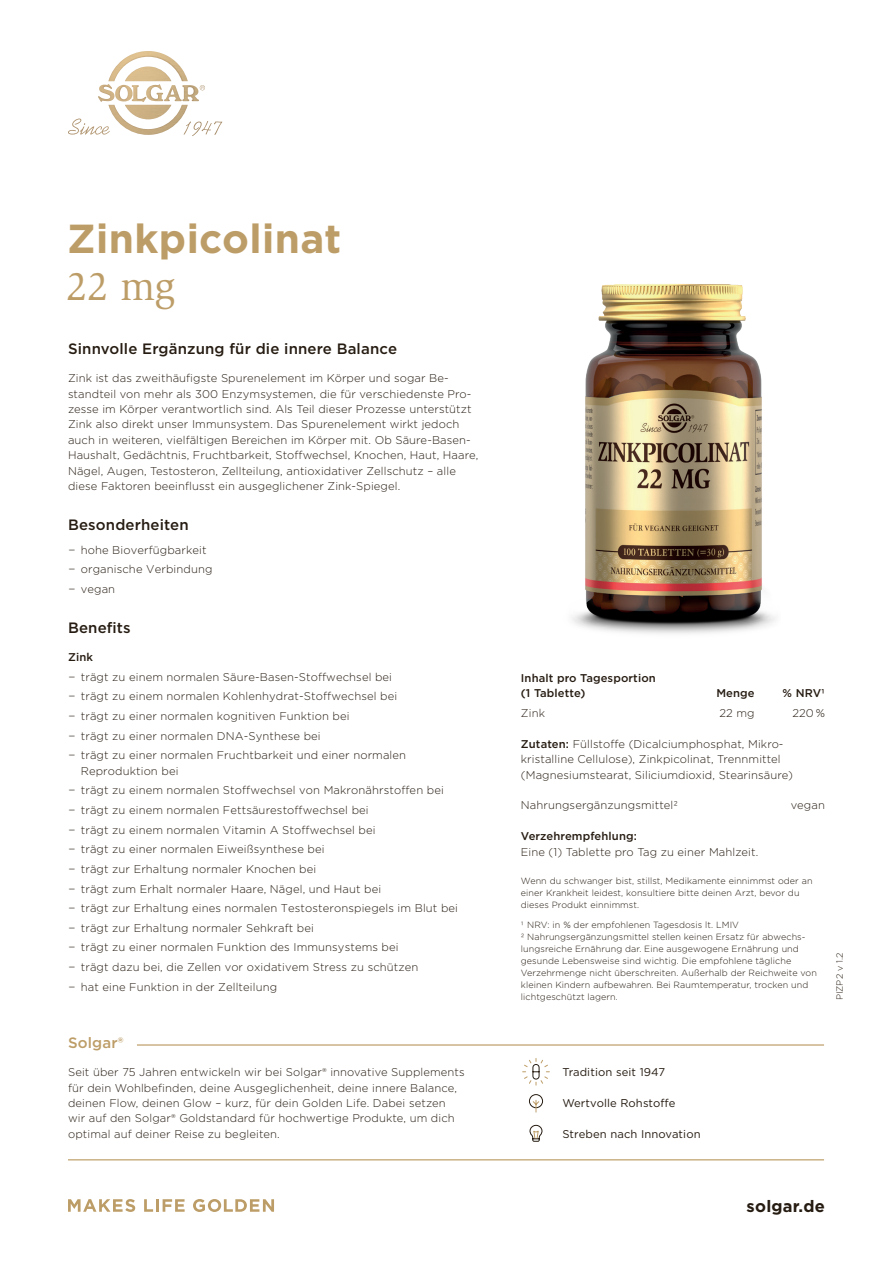
<style>
.page{position:relative;width:893px;height:1263px;background:#fff}
.page>*{position:absolute;margin:0;border:0;box-sizing:border-box;transform-origin:0 0}
.t1{font:700 40.5px "Gotham";letter-spacing:.01em;color:#bd9d67}
.t2{font:40.5px "Slimbach Std";color:#bd9d67}
.t3{font:700 16.5px "Gotham";letter-spacing:.015em;color:#261c12}
.t4{font:500 15px "Gotham";letter-spacing:.01em;color:#261c12}
.t5{font:500 15px "Gotham";letter-spacing:.01em;color:#bd9d67}
.t6{font:300 11.25px/19.6px "Gotham";letter-spacing:.01em;color:#261c12}
.t7{font:500 11.25px/15.5px "Gotham";letter-spacing:.01em;color:#261c12}
.t8{font:11.25px "Gotham";letter-spacing:.01em;color:#261c12}
.t9{font:300 9px/12px "Gotham";letter-spacing:.01em;color:#261c12}
.s1{font-weight:500}
</style>
<div class="page">
<svg style="left:522px;top:1058px;width:28px;height:28px"></svg>
<hr style="left:137px;top:1044px;width:687px;height:1px;background:#bd9d67">
<hr style="left:68px;top:1159px;width:756px;height:1px;background:#bd9d67">
<svg style="left:68px;top:1199px;width:67px;height:13px"></svg>
<svg style="left:144px;top:1199px;width:41px;height:13px"></svg>
<svg style="left:193px;top:1199px;width:81px;height:13px"></svg>
<img style="left:148px;top:105px;width:40px;height:30px">
<img style="left:214px;top:121px;width:8px;height:14px">
<img style="left:202px;top:121px;width:6px;height:14px">
<svg style="left:92px;top:126px;width:15px;height:8px"></svg>
<img style="left:72px;top:119px;width:7px;height:14px">
<svg style="left:183px;top:122px;width:16px;height:13px"></svg>
<img style="left:125px;top:105px;width:46px;height:14px">
<img style="left:115px;top:85px;width:27px;height:16px">
<svg style="left:99px;top:84px;width:9px;height:4px"></svg>
<img style="left:182px;top:85px;width:7px;height:16px">
<img style="left:146px;top:85px;width:28px;height:16px">
<svg style="left:200px;top:85px;width:5px;height:5px"></svg>
<img style="left:124px;top:51px;width:24px;height:8px">
<img style="left:125px;top:67px;width:46px;height:14px">
<svg style="left:529px;top:1124px;width:14px;height:18px"></svg>
<div style="left:529px;top:1094px;width:14px;height:14px;border:1px solid #261c12;border-radius:50%"></div>
<svg style="left:532px;top:1100px;width:8px;height:13px"></svg>
<img style="left:572px;top:284px;width:204px;height:350px">
<h1 class="t1" style="left:67px;top:212px;width:276px">Zinkpicolinat</h1>
<h1 class="t2" style="left:66px;top:263px;width:110px">22 mg</h1>
<h3 class="t4" style="left:68px;top:339px;width:330px">Sinnvolle Ergänzung für die innere Balance</h3>
<p class="t6" style="left:68px;top:370px;width:412px;line-height:15.5px">Zink ist das zweithäufigste Spurenelement im Körper und sogar Be&shy;standteil von mehr als 300 Enzymsystemen, die für verschiedenste Pro&shy;zesse im Körper verantwortlich sind. Als Teil dieser Prozesse unterstützt Zink also direkt unser Immunsystem. Das Spurenelement wirkt jedoch auch in weiteren, vielfältigen Bereichen im Körper mit. Ob Säure-Basen-Haushalt, Gedächtnis, Fruchtbarkeit, Stoffwechsel, Knochen, Haut, Haare, Nägel, Augen, Testosteron, Zellteilung, antioxidativer Zellschutz – alle diese Faktoren beeinflusst ein ausgeglichener Zink-Spiegel.</p>
<h3 class="t4" style="left:68px;top:515px;width:122px">Besonderheiten</h3>
<p class="t6" style="left:68px;top:540px;width:145px">− hohe Bioverfügbarkeit − organische Verbindung − vegan</p>
<h3 class="t4" style="left:68px;top:618px;width:64px">Benefits</h3>
<p class="t7" style="left:68px;top:649px;width:26px">Zink</p>
<p class="t6" style="left:68px;top:667px;width:339px">− trägt zu einem normalen Säure-Basen-Stoffwechsel bei<br>− trägt zu einem normalen Kohlenhydrat-Stoffwechsel bei − trägt zu einer normalen kognitiven Funktion bei<br>− trägt zu einer normalen DNA-Synthese bei<br>− trägt zu einer normalen Fruchtbarkeit und einer normalen</p>
<p class="t6" style="left:68px;top:761px;width:391px;text-indent:12px">Reproduktion bei<br>− trägt zu einem normalen Stoffwechsel von Makronährstoffen bei<br>− trägt zu einem normalen Fettsäurestoffwechsel bei<br>− trägt zu einem normalen Vitamin A Stoffwechsel bei<br>− trägt zu einer normalen Eiweißsynthese bei<br>− trägt zur Erhaltung normaler Knochen bei<br>− trägt zum Erhalt normaler Haare, Nägel, und Haut bei<br>− trägt zur Erhaltung eines normalen Testosteronspiegels im Blut bei − trägt zur Erhaltung normaler Sehkraft bei<br>− trägt zu einer normalen Funktion des Immunsystems bei<br>− trägt dazu bei, die Zellen vor oxidativem Stress zu schützen<br>− hat eine Funktion in der Zellteilung</p>
<p class="t7" style="left:521px;top:670px;width:136px">Inhalt pro Tagesportion (1 Tablette)</p>
<p class="t7" style="left:716px;top:686px;width:40px">Menge</p>
<p class="t7" style="left:782px;top:686px;width:44px">% NRV1</p>
<p class="t6" style="left:521px;top:703px;width:26px">Zink</p>
<p class="t6" style="left:719px;top:703px;width:37px">22 mg</p>
<p class="t6" style="left:792px;top:703px;width:34px">220 %</p>
<p class="t6" style="left:521px;top:736px;width:274px;line-height:15.5px"><span class="s1">Zutaten:</span> Füllstoffe (Dicalciumphosphat, Mikro&shy;kristalline Cellulose), Zinkpicolinat, Trennmittel (Magnesiumstearat, Siliciumdioxid, Stearinsäure)</p>
<p class="t6" style="left:521px;top:795px;width:159px">Nahrungsergänzungsmittel2</p>
<p class="t6" style="left:791px;top:795px;width:36px">vegan</p>
<p class="t7" style="left:521px;top:828px;width:117px">Verzehrempfehlung:</p>
<p class="t6" style="left:521px;top:841px;width:239px">Eine (1) Tablette pro Tag zu einer Mahlzeit.</p>
<p class="t9" style="left:521px;top:874px;width:293px">Wenn du schwanger bist, stillst, Medikamente einnimmst oder an einer Krankheit leidest, konsultiere bitte deinen Arzt, bevor du dieses Produkt einnimmst.</p>
<p class="t9" style="left:521px;top:919px;width:297px">1 NRV: in % der empfohlenen Tagesdosis lt. LMIV<br>2 Nahrungsergänzungsmittel stellen keinen Ersatz für abwechs&shy;lungsreiche Ernährung dar. Eine ausgewogene Ernährung und gesunde Lebensweise sind wichtig. Die empfohlene tägliche Verzehrmenge nicht überschreiten. Außerhalb der Reichweite von kleinen Kindern aufbewahren. Bei Raumtemperatur, trocken und lichtgeschützt lagern.</p>
<p class="t9" style="left:833px;top:1000px;width:49px;rotate:-90deg">PIZP2 v 1.2</p>
<h3 class="t5" style="left:68px;top:1033px;width:57px">Solgar®</h3>
<p class="t6" style="left:68px;top:1062px;width:398px">Seit über 75 Jahren entwickeln wir bei Solgar® innovative Supplements</p>
<p class="t8" style="left:562px;top:1065px;width:104px">Tradition seit 1947</p>
<p class="t6" style="left:68px;top:1079px;width:390px;line-height:15.5px">für dein Wohlbefinden, deine Ausgeglichenheit, deine innere Balance, deinen Flow, deinen Glow – kurz, für dein Golden Life. Dabei setzen wir auf den Solgar® Goldstandard für hochwertige Produkte, um dich optimal auf deiner Reise zu begleiten.</p>
<p class="t8" style="left:562px;top:1096px;width:115px">Wertvolle Rohstoffe</p>
<p class="t8" style="left:562px;top:1127px;width:140px">Streben nach Innovation</p>
<h2 class="t3" style="left:747px;top:1195px;width:80px">solgar.de</h2>
</div>
